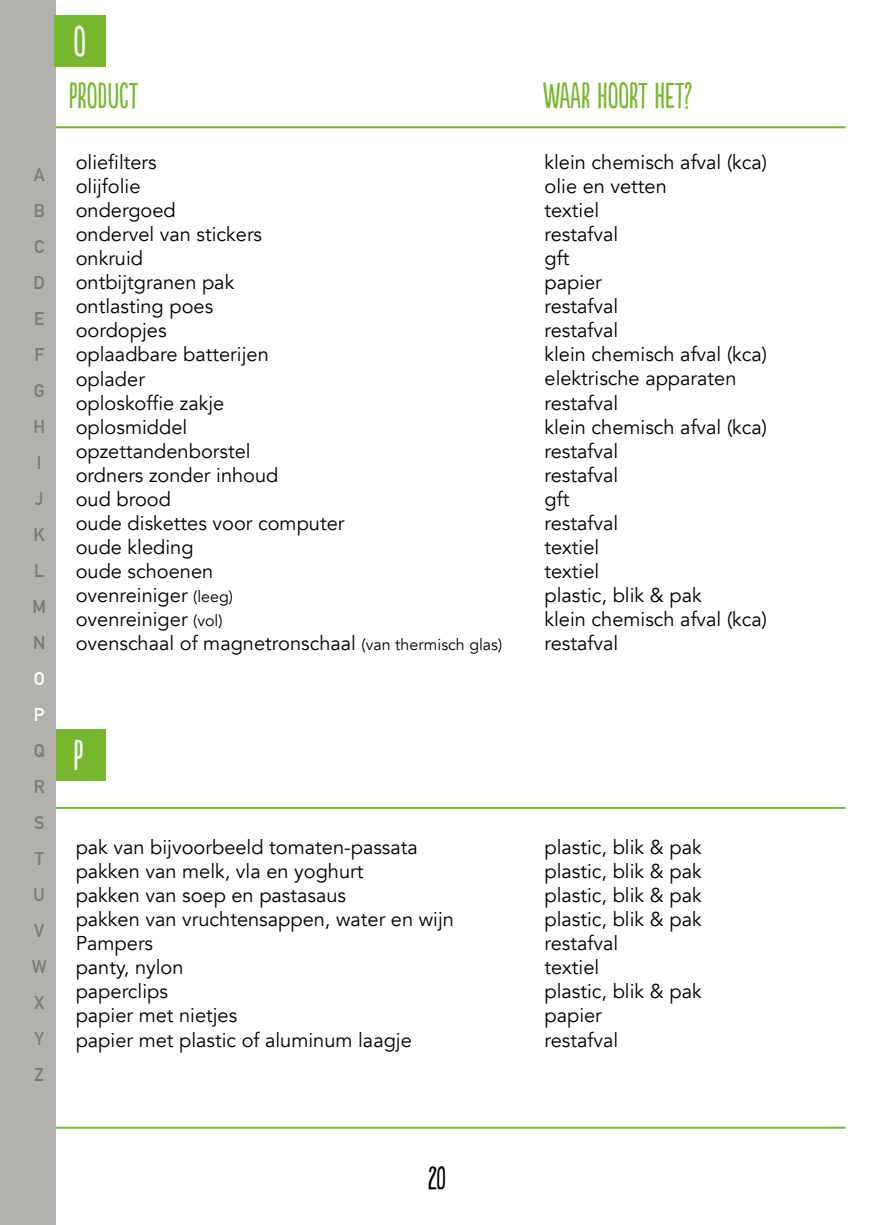
<style>
.page{position:relative;width:874px;height:1225px;background:#fff}
.page>*{position:absolute;margin:0;border:0;box-sizing:border-box;transform-origin:0 0}
.t1{font:40px "Populaire";color:#fff}
.t2{font:34px "Populaire";color:#76b82d}
.t3{font:30px "Populaire";color:#000}
.t4{font:20px/24px "Avenir";color:#000}
.t5{font:700 18px/36px "DIN Alternate";color:#7b7a7a}
.t6{font:700 18px/36px "DIN Alternate";color:#fff}
.s1{font-size:16px}
</style>
<div class="page">
<hr style="left:28px;top:126px;width:817px;height:2px;background:#76b82d">
<hr style="left:28px;top:807px;width:817px;height:2px;background:#76b82d">
<hr style="left:28px;top:1126px;width:817px;height:2px;background:#76b82d">
<div style="left:54px;top:729px;width:51px;height:51px;background:#76b82d"></div>
<div style="left:0;top:0;width:55px;height:1225px;background:#b2b1ad"></div>
<div style="left:54px;top:15px;width:51px;height:51px;background:#76b82d"></div>
<p class="t5" style="left:32px;top:155px;width:15px">A<br>B<br>C<br>D<br>E<br>F<br>G<br>H<br>I<br>J<br>K<br>L<br>M<br>N</p>
<p class="t6" style="left:34px;top:659px;width:12px">O<br>P</p>
<p class="t5" style="left:32px;top:731px;width:16px">Q<br>R<br>S<br>T<br>U<br>V<br>W<br>X<br>Y<br>Z</p>
<h1 class="t1" style="left:73px;top:21px;width:14px">O</h1>
<h2 class="t2" style="left:69px;top:78px;width:71px">PRODUCT</h2>
<h2 class="t2" style="left:542px;top:78px;width:151px">WAAR HOORT HET?</h2>
<p class="t4" style="left:76px;top:151px;width:428px">oliefilters<br>olijfolie<br>ondergoed<br>ondervel van stickers<br>onkruid<br>ontbijtgranen pak<br>ontlasting poes<br>oordopjes<br>oplaadbare batterijen<br>oplader<br>oploskoffie zakje<br>oplosmiddel<br>opzettandenborstel<br>ordners zonder inhoud<br>oud brood<br>oude diskettes voor computer<br>oude kleding<br>oude schoenen<br>ovenreiniger <span class="s1">(leeg)<br></span>ovenreiniger <span class="s1">(vol)<br></span>ovenschaal of magnetronschaal <span class="s1">(van thermisch glas)</span></p>
<h1 class="t1" style="left:73px;top:734px;width:12px">P</h1>
<p class="t4" style="left:76px;top:836px;width:379px">pak van bijvoorbeeld tomaten-passata pakken van melk, vla en yoghurt<br>pakken van soep en pastasaus<br>pakken van vruchtensappen, water en wijn<br>Pampers<br>panty, nylon<br>paperclips<br>papier met nietjes<br>papier met plastic of aluminum laagje</p>
<p class="t4" style="left:544px;top:151px;width:224px">klein chemisch afval (kca) olie en vetten<br>textiel<br>restafval<br>gft<br>papier<br>restafval<br>restafval<br>klein chemisch afval (kca) elektrische apparaten restafval<br>klein chemisch afval (kca) restafval<br>restafval<br>gft<br>restafval<br>textiel<br>textiel<br>plastic, blik &amp; pak<br>klein chemisch afval (kca) restafval</p>
<p class="t4" style="left:544px;top:836px;width:159px">plastic, blik &amp; pak plastic, blik &amp; pak plastic, blik &amp; pak plastic, blik &amp; pak restafval<br>textiel<br>plastic, blik &amp; pak papier<br>restafval</p>
<h3 class="t3" style="left:428px;top:1162px;width:19px">20</h3>
</div>
